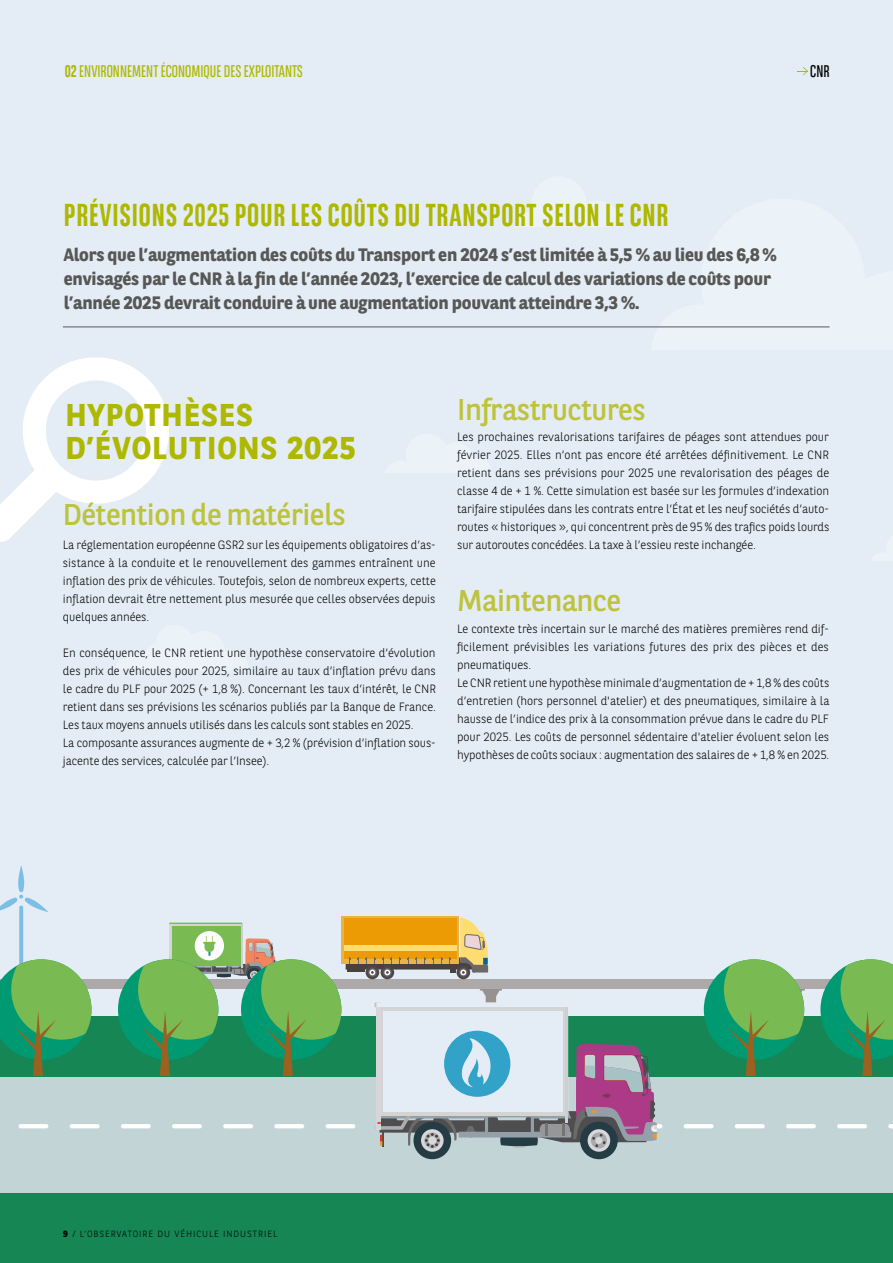
<style>
.page{position:relative;width:893px;height:1263px;background:#e4edf5}
.page>*{position:absolute;margin:0;border:0;box-sizing:border-box;transform-origin:0 0}
._2020_TitreAricle_pl{font:700 31.5px "BNPP Sans Condensed";letter-spacing:.025em;color:#afb800}
._2020_TitreAricle_pl-2{font:700 31.5px/33px "BNPP Sans";letter-spacing:.025em;color:#afb800}
._3_TABLEAU_TITRE{font:30px "BNPP Sans";letter-spacing:-.02em;color:#bdc33d}
._2020_TEXTE_COURANT{font:700 18px "BNPP Sans";letter-spacing:-.01em;color:#575756}
.TDM_titre{font:16.8px "BNPP Sans Condensed";color:#afb800}
.TDM_titre-2{font:16.8px "BNPP Sans Condensed";color:#000}
._2020_TEXTE_COURANT-2{font:300 12px/18px "BNPP Sans";letter-spacing:-.01em;color:#000;text-align:justify}
.t1{font:300 9px "BNPP Sans";letter-spacing:.1em;color:#000}
.s1{font-weight:700}
</style>
<div class="page">
<div style="left:0;top:1077px;width:893px;height:121px;background:#c3d4d7"></div>
<svg style="left:651px;top:326px;width:179px;height:1px"></svg>
<div style="left:0;top:1194px;width:893px;height:69px;background:#158654"></div>
<div style="left:580px;top:1122px;width:38px;height:37px;background:#263c45;border-radius:50%"></div>
<svg style="left:588px;top:1129px;width:22px;height:23px"></svg>
<div style="left:413px;top:1122px;width:38px;height:37px;background:#263c45;border-radius:50%"></div>
<svg style="left:421px;top:1129px;width:23px;height:23px"></svg>
<svg style="left:0;top:865px;width:893px;height:283px"></svg>
<svg style="left:797px;top:67px;width:11px;height:8px"></svg>
<hr style="left:63px;top:327px;width:767px;height:1px;background:#575756">
<svg style="left:0;top:357px;width:169px;height:185px"></svg>
<p class="TDM_titre" style="left:65px;top:60px;width:239px"><span class="s1">02</span> ENVIRONNEMENT ÉCONOMIQUE DES EXPLOITANTS</p>
<p class="TDM_titre-2" style="left:810px;top:60px;width:21px">CNR</p>
<p class="_2020_TitreAricle_pl" style="left:64px;top:197px;width:606px">PRÉVISIONS 2025 POUR LES COÛTS DU TRANSPORT SELON LE CNR</p>
<p class="_2020_TEXTE_COURANT" style="left:64px;top:242px;width:714px">Alors que l’augmentation des coûts du Transport en 2024 s’est limitée à 5,5 % au lieu des 6,8 %</p>
<p class="_2020_TEXTE_COURANT" style="left:64px;top:266px;width:709px">envisagés par le CNR à la fin de l’année 2023, l’exercice de calcul des variations de coûts pour</p>
<p class="_2020_TEXTE_COURANT" style="left:64px;top:290px;width:577px">l’année 2025 devrait conduire à une augmentation pouvant atteindre 3,3 %.</p>
<p class="_2020_TitreAricle_pl-2" style="left:65px;top:397px;width:292px">HYPOTHÈSES<br>D’ÉVOLUTIONS 2025</p>
<p class="_3_TABLEAU_TITRE" style="left:63px;top:494px;width:284px">Détention de matériels</p>
<p class="_2020_TEXTE_COURANT-2" style="left:63px;top:535px;width:374px">La réglementation européenne GSR2 sur les équipements obligatoires d’as&shy;sistance à la conduite et le renouvellement des gammes entraînent une inflation des prix de véhicules. Toutefois, selon de nombreux experts, cette inflation devrait être nettement plus mesurée que celles observées depuis quelques années.</p>
<p class="_2020_TEXTE_COURANT-2" style="left:63px;top:643px;width:375px">En conséquence, le CNR retient une hypothèse conservatoire d’évolution des prix de véhicules pour 2025, similaire au taux d’inflation prévu dans le cadre du PLF pour 2025 (+ 1,8 %). Concernant les taux d’intérêt, le CNR retient dans ses prévisions les scénarios publiés par la Banque de France.<br>Les taux moyens annuels utilisés dans les calculs sont stables en 2025.</p>
<p class="_2020_TEXTE_COURANT-2" style="left:63px;top:733px;width:375px">La composante assurances augmente de + 3,2 % (prévision d’inflation sous&shy;jacente des services, calculée par l’Insee).</p>
<p class="_3_TABLEAU_TITRE" style="left:457px;top:389px;width:190px">Infrastructures</p>
<p class="_2020_TEXTE_COURANT-2" style="left:457px;top:427px;width:374px">Les prochaines revalorisations tarifaires de péages sont attendues pour février 2025. Elles n’ont pas encore été arrêtées définitivement. Le CNR retient dans ses prévisions pour 2025 une revalorisation des péages de classe 4 de + 1 %. Cette simulation est basée sur les formules d’indexation tarifaire stipulées dans les contrats entre l’État et les neuf sociétés d’auto&shy;routes « historiques », qui concentrent près de 95 % des trafics poids lourds sur autoroutes concédées. La taxe à l’essieu reste inchangée.</p>
<p class="_3_TABLEAU_TITRE" style="left:457px;top:580px;width:166px">Maintenance</p>
<p class="_2020_TEXTE_COURANT-2" style="left:457px;top:619px;width:374px">Le contexte très incertain sur le marché des matières premières rend dif&shy;ficilement prévisibles les variations futures des prix des pièces et des pneumatiques.</p>
<p class="_2020_TEXTE_COURANT-2" style="left:457px;top:673px;width:374px">Le CNR retient une hypothèse minimale d’augmentation de + 1,8 % des coûts d’entretien (hors personnel d'atelier) et des pneumatiques, similaire à la hausse de l’indice des prix à la consommation prévue dans le cadre du PLF pour 2025. Les coûts de personnel sédentaire d'atelier évoluent selon les hypothèses de coûts sociaux : augmentation des salaires de + 1,8 % en 2025.</p>
<p class="t1" style="left:63px;top:1228px;width:215px"><span class="s1">9</span> / L’OBSERVATOIRE DU VÉHICULE INDUSTRIEL</p>
</div>
